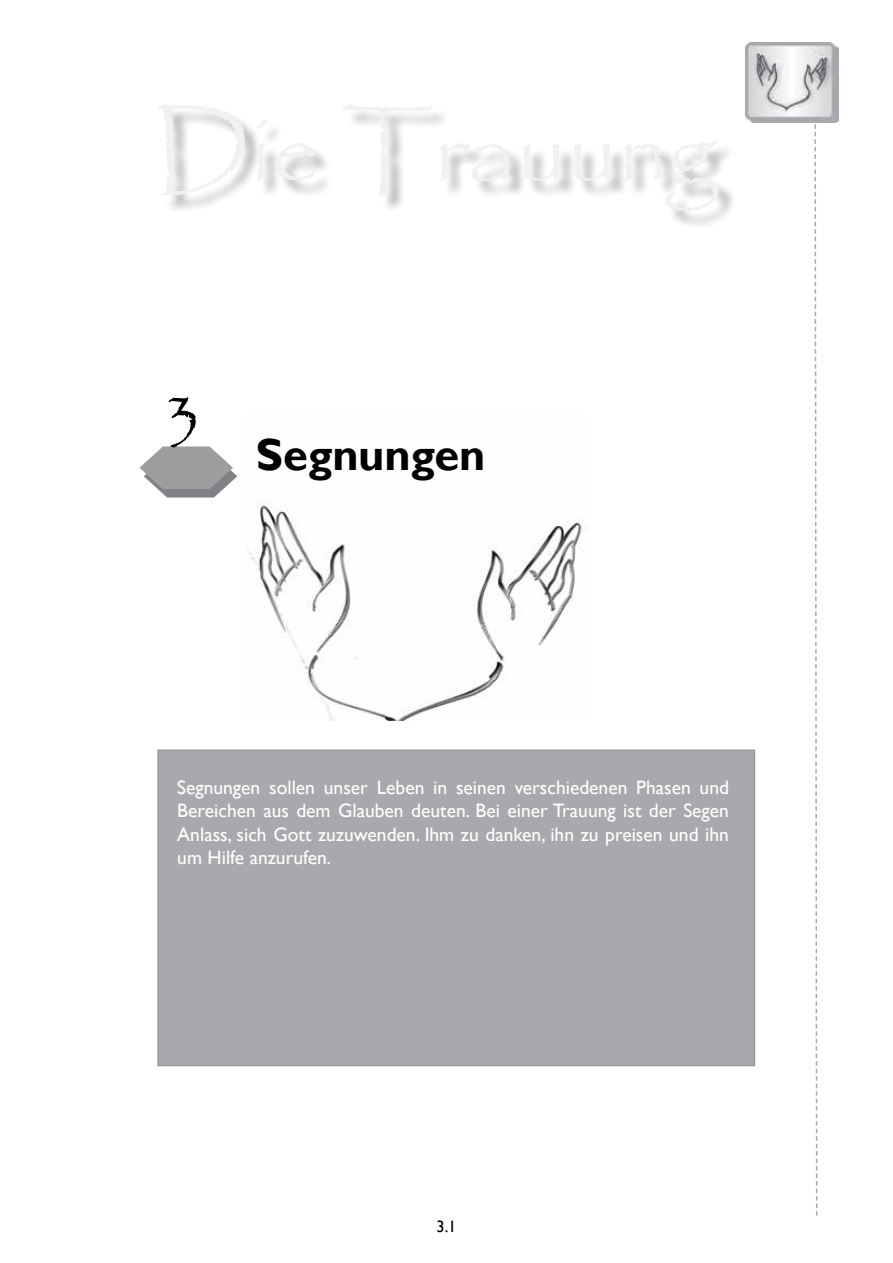
<style>
.page{position:relative;width:893px;height:1263px;background:#fff}
.page>*{position:absolute;margin:0;border:0;box-sizing:border-box;transform-origin:0 0}
.t1{font:72px "Papyrus";color:#000}
.t2{font:700 45px "Gill Sans";color:#000}
.t3{font:19.5px/23.4px "Gill Sans";color:#fff;text-align:justify}
.t4{font:16.5px "Gill Sans";color:#000}
</style>
<div class="page">
<svg style="left:813px;top:42px;width:5px;height:1174px"></svg>
<svg style="left:139px;top:446px;width:98px;height:51px"></svg>
<div style="left:157px;top:749px;width:598px;height:317px;background:#a7a9ac;border:2px solid #989a9d"></div>
<div style="left:161px;top:108px;width:576px;height:122px;background:#000;opacity:.3"></div>
<img style="left:249px;top:505px;width:338px;height:216px">
<img style="left:745px;top:43px;width:94px;height:80px">
<h1 class="t1" style="left:163px;top:371px;width:43px">3</h1>
<h2 class="t2" style="left:256px;top:427px;width:231px">Segnungen</h2>
<p class="t3" style="left:177px;top:776px;width:553px">Segnungen sollen unser Leben in seinen verschiedenen Phasen und Bereichen aus dem Glauben deuten. Bei einer Trauung ist der Segen Anlass, sich Gott zuzuwenden. Ihm zu danken, ihn zu preisen und ihn um Hilfe anzurufen.</p>
<p class="t4" style="left:436px;top:1217px;width:22px">3.1</p>
</div>
